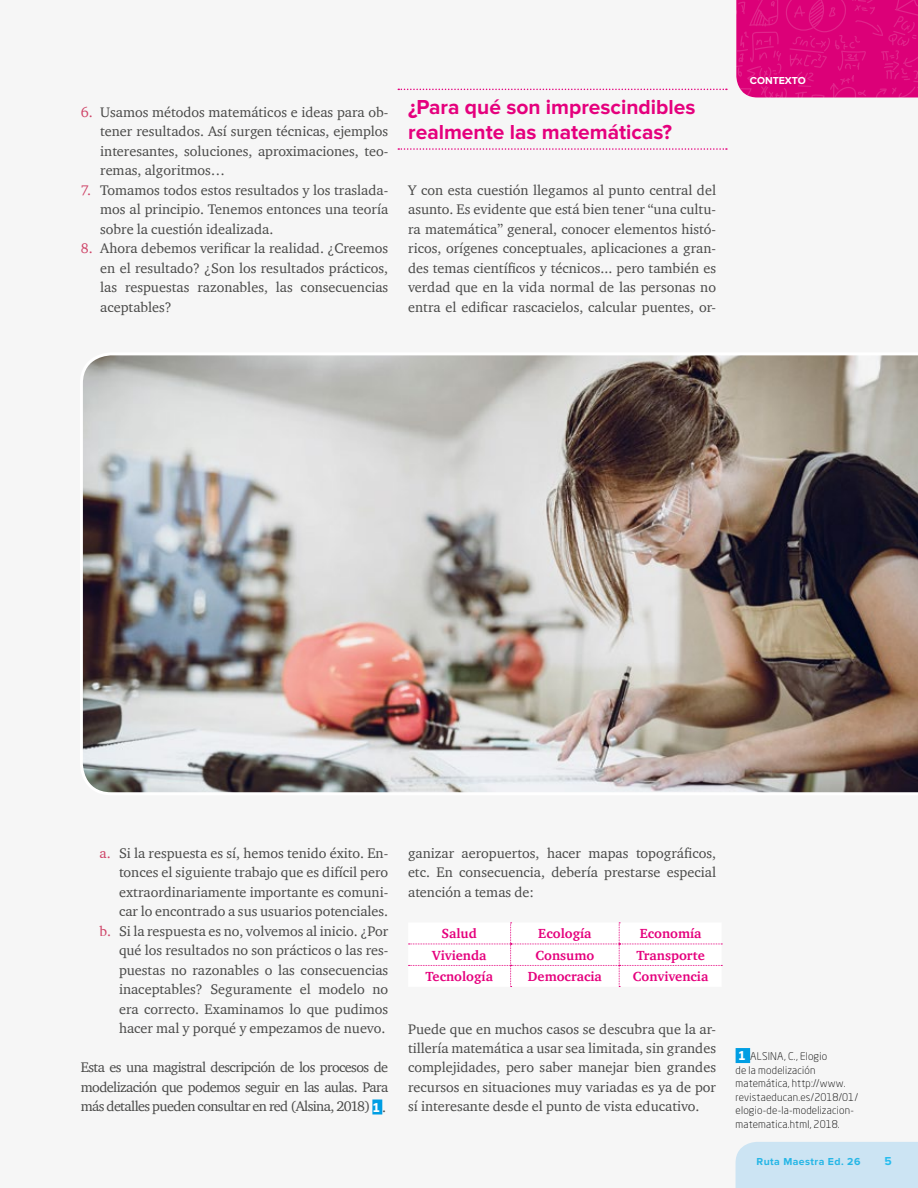
<style>
.page{position:relative;width:918px;height:1188px;background:#f6f6f6}
.page>*{position:absolute;margin:0;border:0;box-sizing:border-box;transform-origin:0 0}
.t1{font:700 21px/25.2px "Proxima Nova";color:#e5007d}
.t2{font:14.25px/19.5px "Charter ITC";color:#494948;text-align:justify}
.t3{font:700 13.5px "Charter ITC";color:#e5007d}
.t4{font:700 12px "Proxima Nova";color:#27bdef}
.t5{font:300 10.5px/13.5px "Neo Sans Pro";letter-spacing:.02em;color:#000}
.t6{font:700 10.5px "Proxima Nova";letter-spacing:.04em;color:#27bdef}
.t7{font:700 10.5px "Proxima Nova";color:#fff}
.s1{color:#ce4266}
.s2{font-family:"Neo Sans Pro";font-weight:700;font-size:12px;color:#fff}
.s3{font-weight:700;font-size:12px;color:#fff}
</style>
<div class="page">
<svg style="left:398px;top:89px;width:329px;height:1px"></svg>
<svg style="left:398px;top:148px;width:329px;height:2px"></svg>
<div style="left:408px;top:922px;width:314px;height:65px;background:#fff"></div>
<div style="left:372px;top:1100px;width:10px;height:14px;background:#009ee3"></div>
<div style="left:736px;top:1048px;width:14px;height:15px;background:#009ee3"></div>
<div style="left:736px;top:1142px;width:182px;height:46px;background:#cce4f3"></div>
<svg style="left:736px;top:0;width:182px;height:98px;background:#dc087c"></svg>
<img style="left:82px;top:355px;width:836px;height:438px">
<p class="t2" style="left:100px;top:102px;width:290px;text-indent:-19px"><span class="s1">6.</span> Usamos métodos matemáticos e ideas para ob&shy;tener resultados. Así surgen técnicas, ejemplos interesantes, soluciones, aproximaciones, teo&shy;remas, algoritmos…</p>
<p class="t2" style="left:100px;top:180px;width:290px;text-indent:-19px"><span class="s1">7.</span> Tomamos todos estos resultados y los traslada&shy;mos al principio. Tenemos entonces una teoría sobre la cuestión idealizada.</p>
<p class="t2" style="left:100px;top:239px;width:290px;text-indent:-19px"><span class="s1">8.</span> Ahora debemos verificar la realidad. ¿Creemos en el resultado? ¿Son los resultados prácticos, las respuestas razonables, las consecuencias aceptables?</p>
<p class="t1" style="left:408px;top:95px;width:289px">¿Para qué son imprescindibles realmente las matemáticas?</p>
<p class="t2" style="left:408px;top:180px;width:309px">Y con esta cuestión llegamos al punto central del asunto. Es evidente que está bien tener “una cultu&shy;ra matemática” general, conocer elementos histó&shy;ricos, orígenes conceptuales, aplicaciones a gran&shy;des temas científicos y técnicos... pero también es verdad que en la vida normal de las personas no entra el edificar rascacielos, calcular puentes, or-</p>
<p class="t7" style="left:750px;top:74px;width:58px">Contexto</p>
<p class="t2" style="left:408px;top:843px;width:309px">ganizar aeropuertos, hacer mapas topográficos, etc. En consecuencia, debería prestarse especial atención a temas de:</p>
<p class="t3" style="left:442px;top:925px;width:37px">Salud</p>
<p class="t3" style="left:538px;top:925px;width:55px">Ecología</p>
<p class="t3" style="left:640px;top:925px;width:63px">Economía</p>
<p class="t3" style="left:432px;top:947px;width:56px">Vivienda</p>
<p class="t3" style="left:536px;top:947px;width:60px">Consumo</p>
<p class="t3" style="left:636px;top:947px;width:70px">Transporte</p>
<p class="t3" style="left:425px;top:968px;width:69px">Tecnología</p>
<p class="t3" style="left:528px;top:968px;width:76px">Democracia</p>
<p class="t3" style="left:633px;top:968px;width:77px">Convivencia</p>
<p class="t2" style="left:408px;top:1019px;width:309px">Puede que en muchos casos se descubra que la ar&shy;tillería matemática a usar sea limitada, sin grandes complejidades, pero saber manejar bien grandes recursos en situaciones muy variadas es ya de por sí interesante desde el punto de vista educativo.</p>
<p class="t2" style="left:100px;top:843px;width:290px;text-align:right"><span class="s1">a.</span> Si la respuesta es sí, hemos tenido éxito. En&shy;tonces el siguiente trabajo que es difícil pero extraordinariamente importante es comuni&shy;car lo encontrado a sus usuarios potenciales.<br><span class="s1">b.</span> Si la respuesta es no, volvemos al inicio. ¿Por qué los resultados no son prácticos o las res&shy;puestas no razonables o las consecuencias inaceptables? Seguramente el modelo no era correcto. Examinamos lo que pudimos hacer mal y porqué y empezamos de nuevo.</p>
<p class="t2" style="left:81px;top:1057px;width:309px">Esta es una magistral descripción de los procesos de modelización que podemos seguir en las aulas. Para más detalles pueden consultar en red (Alsina, 2018) <span class="s2">1</span> .</p>
<p class="t5" style="left:736px;top:1049px;width:124px"><span class="s3">1</span> ALSINA, C., Elogio<br>de la modelización matemática, http://www. revistaeducan.es/2018/01/ elogio-de-la-modelizacion&shy;matematica.html, 2018.</p>
<p class="t6" style="left:757px;top:1156px;width:105px">Ruta Maestra Ed. 26</p>
<p class="t4" style="left:885px;top:1154px;width:9px">5</p>
</div>
